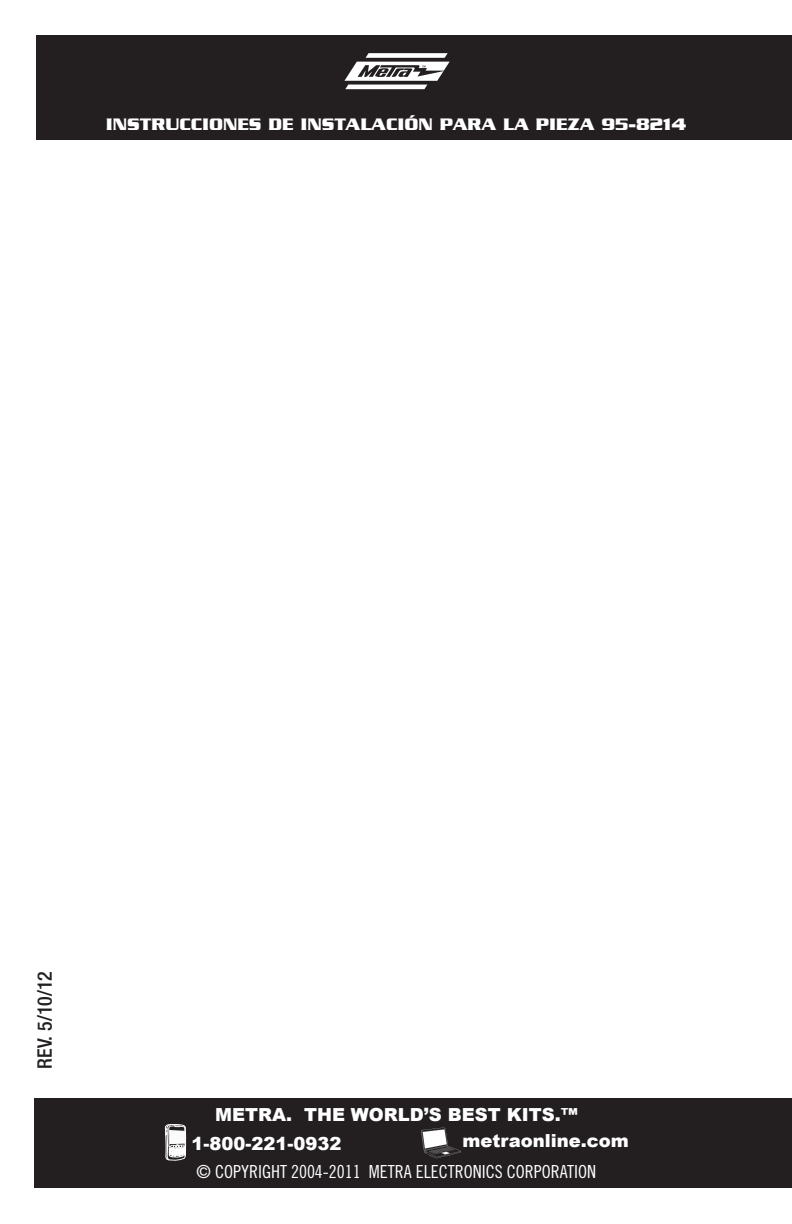
<style>
.page{position:relative;width:792px;height:1224px;background:#fff}
.page>*{position:absolute;margin:0;border:0;box-sizing:border-box;transform-origin:0 0}
.t1{font:500 condensed 20px "Helvetica Neue";color:#231f20}
.t2{font:900 18px "Arial";color:#fff}
.t3{font:18px "Trade Gothic Cond Eighteen";color:#fff}
.t4{font:700 18px "Serpentine";color:#fff}
</style>
<div class="page">
<div style="left:35px;top:1099px;width:757px;height:89px;background:#231f20"></div>
<div style="left:37px;top:35px;width:755px;height:105px;background:#231f20"></div>
<svg style="left:421px;top:1128px;width:40px;height:30px"></svg>
<svg style="left:165px;top:1124px;width:21px;height:37px"></svg>
<svg style="left:344px;top:53px;width:106px;height:36px"></svg>
<p class="t4" style="left:106px;top:113px;width:582px">INSTRUCCIONES DE INSTALACIÓN PARA LA PIEZA 95-8214</p>
<p class="t1" style="left:33px;top:1069px;width:99px;rotate:-90deg">REV. 5/10/12</p>
<p class="t2" style="left:215px;top:1104px;width:364px">METRA. THE WORLD’S BEST KITS.™</p>
<p class="t2" style="left:191px;top:1134px;width:152px">1-800-221-0932</p>
<p class="t2" style="left:463px;top:1130px;width:168px">metraonline.com</p>
<p class="t3" style="left:197px;top:1161px;width:401px">© COPYRIGHT 2004-2011 METRA ELECTRONICS CORPORATION</p>
</div>
